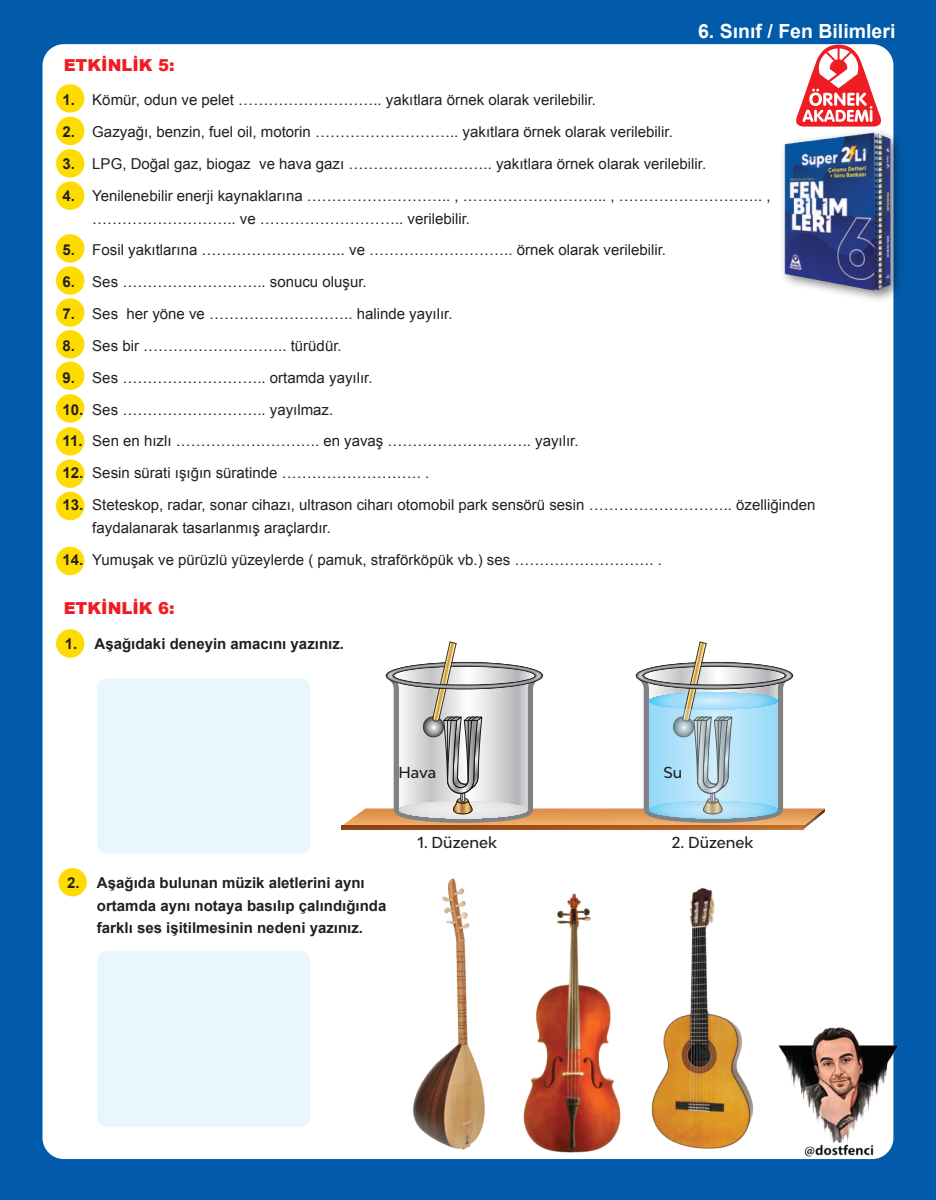
<style>
.page{position:relative;width:936px;height:1200px;background:#fff}
.page>*{position:absolute;margin:0;border:0;box-sizing:border-box;transform-origin:0 0}
.t1{font:700 19.5px "Arial";color:#fff}
.t2{font:900 16.5px "Arial";color:#ee1d23}
.t3{font:15px/22.8px "Arial";color:#231f20}
.t4{font:700 15px/22.8px "Arial";color:#231f20}
.t5{font:500 15px "Bw Modelica";color:#231f20}
.s1{font-weight:700}
</style>
<div class="page">
<div style="left:0;top:0;width:935px;height:1199px;background:#015aaa"></div>
<div style="left:43px;top:44px;width:850px;height:1114px;background:#fff;border-radius:21px"></div>
<div style="left:58px;top:867px;width:29px;height:29px;background:#ffdc01;border-radius:50%"></div>
<div style="left:56px;top:629px;width:28px;height:28px;background:#ffdc01;border-radius:50%"></div>
<div style="left:97px;top:678px;width:213px;height:175px;background:#e8f6fd;border-radius:9px"></div>
<div style="left:97px;top:951px;width:213px;height:175px;background:#e8f6fd;border-radius:9px"></div>
<svg style="left:342px;top:641px;width:482px;height:188px"></svg>
<img style="left:560px;top:900px;width:31px;height:252px">
<img style="left:568px;top:887px;width:186px;height:264px">
<div style="left:56px;top:117px;width:28px;height:28px;background:#ffdc01;border-radius:50%"></div>
<div style="left:56px;top:149px;width:28px;height:28px;background:#ffdc01;border-radius:50%"></div>
<div style="left:56px;top:181px;width:28px;height:29px;background:#ffdc01;border-radius:50%"></div>
<div style="left:56px;top:234px;width:28px;height:28px;background:#ffdc01;border-radius:50%"></div>
<div style="left:56px;top:266px;width:28px;height:29px;background:#ffdc01;border-radius:50%"></div>
<div style="left:56px;top:298px;width:28px;height:29px;background:#ffdc01;border-radius:50%"></div>
<div style="left:56px;top:330px;width:28px;height:28px;background:#ffdc01;border-radius:50%"></div>
<div style="left:56px;top:361px;width:28px;height:29px;background:#ffdc01;border-radius:50%"></div>
<div style="left:56px;top:394px;width:28px;height:28px;background:#ffdc01;border-radius:50%"></div>
<div style="left:56px;top:427px;width:28px;height:28px;background:#ffdc01;border-radius:50%"></div>
<div style="left:56px;top:459px;width:28px;height:29px;background:#ffdc01;border-radius:50%"></div>
<div style="left:56px;top:491px;width:28px;height:29px;background:#ffdc01;border-radius:50%"></div>
<div style="left:56px;top:546px;width:28px;height:29px;background:#ffdc01;border-radius:50%"></div>
<div style="left:56px;top:84px;width:28px;height:29px;background:#ffdc01;border-radius:50%"></div>
<img style="left:778px;top:1027px;width:121px;height:131px">
<svg style="left:796px;top:45px;width:88px;height:80px"></svg>
<img style="left:358px;top:878px;width:202px;height:282px">
<img style="left:798px;top:125px;width:101px;height:182px">
<img style="left:783px;top:132px;width:108px;height:159px">
<h1 class="t1" style="left:698px;top:18px;width:199px">6. Sınıf / Fen Bilimleri</h1>
<p class="t2" style="left:64px;top:53px;width:112px">ETKİNLİK 5:</p>
<p class="t3" style="left:62px;top:89px;width:535px"><span class="s1">1.</span> Kömür, odun ve pelet ……………………….. yakıtlara örnek olarak verilebilir.</p>
<p class="t3" style="left:62px;top:121px;width:611px"><span class="s1">2.</span> Gazyağı, benzin, fuel oil, motorin ……………………….. yakıtlara örnek olarak verilebilir.</p>
<p class="t3" style="left:62px;top:152px;width:645px"><span class="s1">3.</span> LPG, Doğal gaz, biogaz ve hava gazı ……………………….. yakıtlara örnek olarak verilebilir.</p>
<p class="t3" style="left:92px;top:184px;width:679px;text-indent:-30px"><span class="s1">4.</span> Yenilenebilir enerji kaynaklarına ……………………….. , ……………………….. , ……………………….. , ……………………….. ve ……………………….. verilebilir.</p>
<p class="t3" style="left:62px;top:239px;width:605px"><span class="s1">5.</span> Fosil yakıtlarına ……………………….. ve ……………………….. örnek olarak verilebilir.</p>
<p class="t3" style="left:62px;top:271px;width:306px"><span class="s1">6.</span> Ses ……………………….. sonucu oluşur.</p>
<p class="t3" style="left:62px;top:302px;width:391px"><span class="s1">7.</span> Ses her yöne ve ……………………….. halinde yayılır.</p>
<p class="t3" style="left:62px;top:334px;width:280px"><span class="s1">8.</span> Ses bir ……………………….. türüdür.</p>
<p class="t3" style="left:62px;top:366px;width:311px"><span class="s1">9.</span> Ses ……………………….. ortamda yayılır.</p>
<p class="t3" style="left:62px;top:398px;width:272px"><span class="s1">10.</span> Ses ……………………….. yayılmaz.</p>
<p class="t3" style="left:62px;top:430px;width:517px"><span class="s1">11.</span> Sen en hızlı ……………………….. en yavaş ……………………….. yayılır.</p>
<p class="t3" style="left:62px;top:461px;width:368px"><span class="s1">12.</span> Sesin sürati ışığın süratinde ………………………. .</p>
<p class="t3" style="left:92px;top:493px;width:724px;text-indent:-30px"><span class="s1">13.</span> Steteskop, radar, sonar cihazı, ultrason ciharı otomobil park sensörü sesin ……………………….. özelliğinden faydalanarak tasarlanmış araçlardır.</p>
<p class="t3" style="left:62px;top:548px;width:601px"><span class="s1">14.</span> Yumuşak ve pürüzlü yüzeylerde ( pamuk, straförköpük vb.) ses ………………………. .</p>
<p class="t2" style="left:64px;top:596px;width:112px">ETKİNLİK 6:</p>
<p class="t4" style="left:65px;top:632px;width:281px">1. Aşağıdaki deneyin amacını yazınız.</p>
<p class="t5" style="left:398px;top:766px;width:39px">Hava</p>
<p class="t5" style="left:663px;top:766px;width:20px">Su</p>
<p class="t4" style="left:97px;top:871px;width:291px;text-indent:-30px">2. Aşağıda bulunan müzik aletlerini aynı ortamda aynı notaya basılıp çalındığında farklı ses işitilmesinin nedeni yazınız.</p>
<p class="t5" style="left:417px;top:836px;width:81px">1. Düzenek</p>
<p class="t5" style="left:671px;top:836px;width:83px">2. Düzenek</p>
</div>
